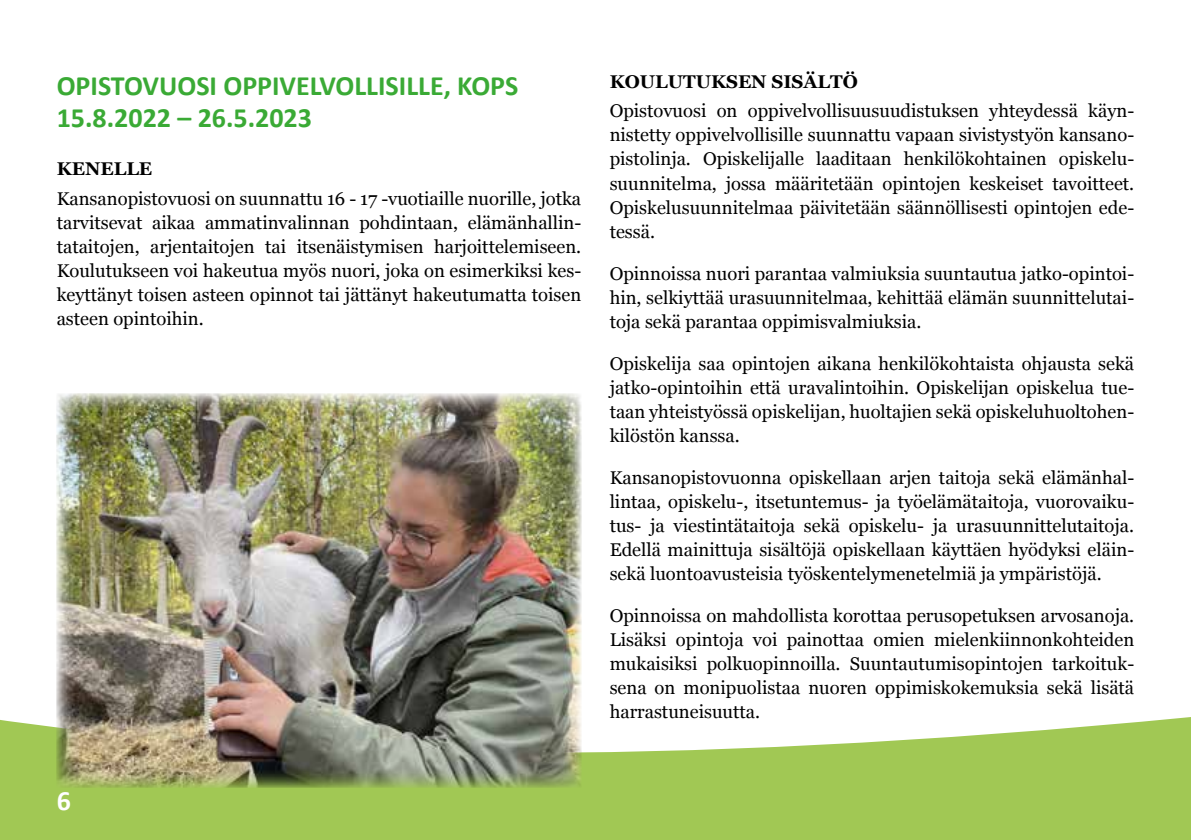
<style>
.page{position:relative;width:1191px;height:840px;background:#fff}
.page>*{position:absolute;margin:0;border:0;box-sizing:border-box;transform-origin:0 0}
.t1{font:700 28px/32px "Calibri";color:#3aaa35}
.t2{font:700 28px "Calibri";color:#fff}
.t3{font:18.4px/24px "Georgia";color:#000;text-align:justify}
.t4{font:700 18.4px "Georgia";color:#000}
</style>
<div class="page">
<svg style="left:0;top:716px;width:1191px;height:123px;background:#adcf6a"></svg>
<img style="left:57px;top:393px;width:524px;height:393px">
<h1 class="t1" style="left:57px;top:68px;width:463px">OPISTOVUOSI OPPIVELVOLLISILLE, KOPS<br>15.8.2022 – 26.5.2023</h1>
<p class="t4" style="left:57px;top:154px;width:97px">KENELLE</p>
<p class="t3" style="left:57px;top:185px;width:526px">Kansanopistovuosi on suunnattu 16 - 17 -vuotiaille nuorille, jotka tarvitsevat aikaa ammatinvalinnan pohdintaan, elämänhallin&shy;tataitojen, arjentaitojen tai itsenäistymisen harjoittelemiseen.<br>Koulutukseen voi hakeutua myös nuori, joka on esimerkiksi kes&shy;keyttänyt toisen asteen opinnot tai jättänyt hakeutumatta toisen asteen opintoihin.</p>
<p class="t4" style="left:609px;top:67px;width:249px">KOULUTUKSEN SISÄLTÖ</p>
<p class="t3" style="left:609px;top:98px;width:526px">Opistovuosi on oppivelvollisuusuudistuksen yhteydessä käyn&shy;nistetty oppivelvollisille suunnattu vapaan sivistystyön kansano&shy;pistolinja. Opiskelijalle laaditaan henkilökohtainen opiskelu&shy;suunnitelma, jossa määritetään opintojen keskeiset tavoitteet.<br>Opiskelusuunnitelmaa päivitetään säännöllisesti opintojen ede&shy;tessä.</p>
<p class="t3" style="left:609px;top:260px;width:526px">Opinnoissa nuori parantaa valmiuksia suuntautua jatko-opintoi&shy;hin, selkiyttää urasuunnitelmaa, kehittää elämän suunnittelutai&shy;toja sekä parantaa oppimisvalmiuksia.</p>
<p class="t3" style="left:609px;top:350px;width:526px">Opiskelija saa opintojen aikana henkilökohtaista ohjausta sekä jatko-opintoihin että uravalintoihin. Opiskelijan opiskelua tue&shy;taan yhteistyössä opiskelijan, huoltajien sekä opiskeluhuoltohen&shy;kilöstön kanssa.</p>
<p class="t3" style="left:609px;top:464px;width:526px">Kansanopistovuonna opiskellaan arjen taitoja sekä elämänhal&shy;lintaa, opiskelu-, itsetuntemus- ja työelämätaitoja, vuorovaiku&shy;tus- ja viestintätaitoja sekä opiskelu- ja urasuunnittelutaitoja.<br>Edellä mainittuja sisältöjä opiskellaan käyttäen hyödyksi eläin&shy;sekä luontoavusteisia työskentelymenetelmiä ja ympäristöjä.</p>
<p class="t3" style="left:609px;top:602px;width:526px">Opinnoissa on mahdollista korottaa perusopetuksen arvosanoja.<br>Lisäksi opintoja voi painottaa omien mielenkiinnonkohteiden mukaisiksi polkuopinnoilla. Suuntautumisopintojen tarkoituk&shy;sena on monipuolistaa nuoren oppimiskokemuksia sekä lisätä harrastuneisuutta.</p>
<h1 class="t2" style="left:57px;top:780px;width:16px">6</h1>
</div>
